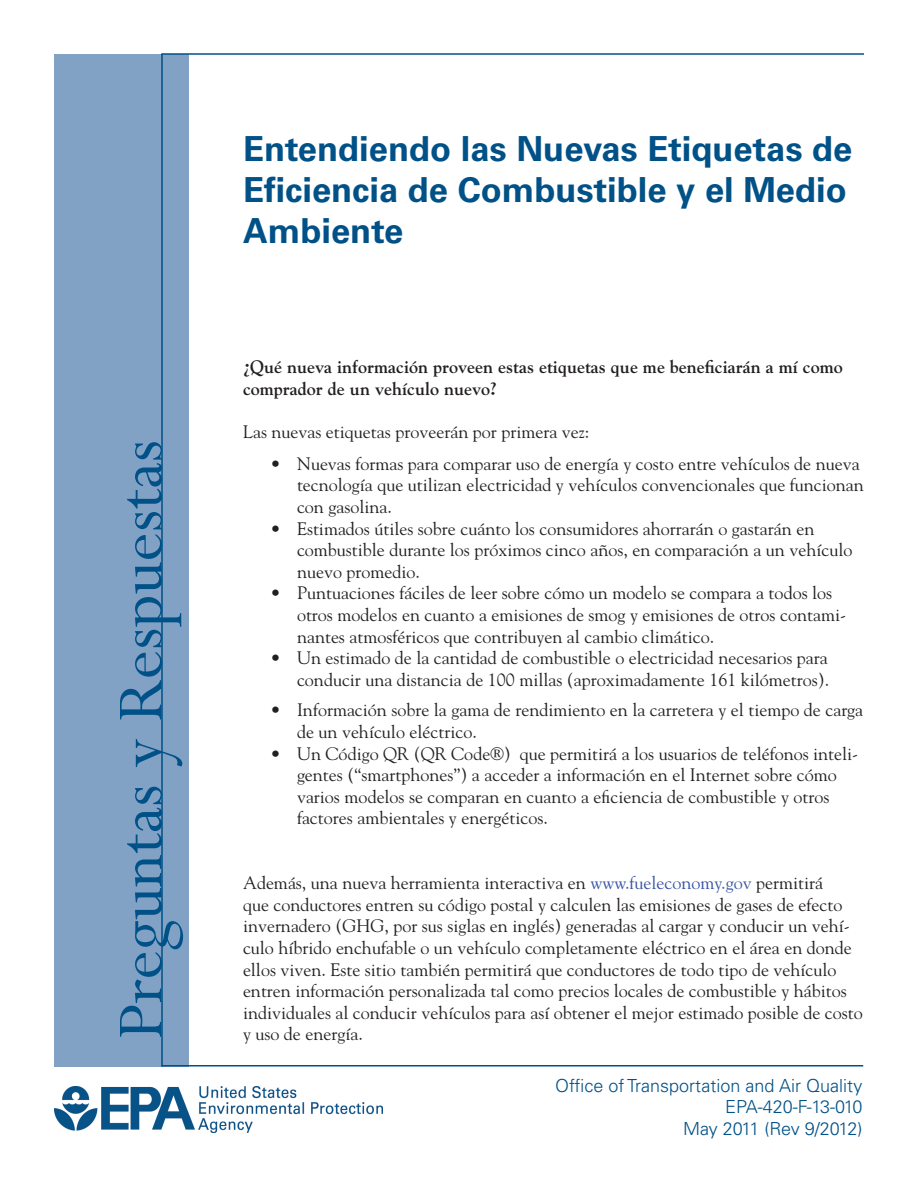
<style>
.page{position:relative;width:918px;height:1188px;background:#fff}
.page>*{position:absolute;margin:0;border:0;box-sizing:border-box;transform-origin:0 0}
.SIDE_TITLE{font:72px "Perpetua";color:#005187}
.TITLE-No_Subtitle{font:700 34.5px/41.4px "Univers LT Std";color:#005187}
.BODY_TEXT{font:18px/21.6px "Goudy Std";color:#231f20}
.BODY_TEXT-2{font:700 18px/21.6px "Goudy Std";color:#231f20}
.OFFICE___PUB____DATE{font:300 18px "Univers LT Std";color:#005187}
.OFFICE___PUB____DATE-2{font:300 18px "Univers LT Std";letter-spacing:-.02em;color:#005187}
.OFFICE___PUB____DATE-3{font:300 18px "Univers LT Std";letter-spacing:-.075em;color:#005187}
.s1{color:#3853a3}
</style>
<div class="page">
<img style="left:54px;top:1087px;width:328px;height:45px">
<div style="left:54px;top:54px;width:134px;height:1012px;background:#81a1c5"></div>
<hr style="left:161px;top:54px;width:2px;height:1012px;background:#005187">
<hr style="left:161px;top:1065px;width:702px;height:1px;background:#005187">
<hr style="left:161px;top:53px;width:703px;height:2px;background:#005187">
<p class="SIDE_TITLE" style="left:95px;top:1040px;width:601px;rotate:-90deg">Preguntas y Respuestas</p>
<p class="TITLE-No_Subtitle" style="left:243px;top:128px;width:611px">Entendiendo las Nuevas Etiquetas de<br>Eficiencia de Combustible y el Medio<br>Ambiente</p>
<p class="BODY_TEXT-2" style="left:243px;top:356px;width:601px">¿Qué nueva información proveen estas etiquetas que me beneficiarán a mí como comprador de un vehículo nuevo?</p>
<p class="BODY_TEXT" style="left:243px;top:420px;width:348px">Las nuevas etiquetas proveerán por primera vez:</p>
<p class="BODY_TEXT" style="left:297px;top:453px;width:568px;text-indent:-27px">• Nuevas formas para comparar uso de energía y costo entre vehículos de nueva tecnología que utilizan electricidad y vehículos convencionales que funcionan con gasolina.</p>
<p class="BODY_TEXT" style="left:297px;top:517px;width:557px;text-indent:-27px">• Estimados útiles sobre cuánto los consumidores ahorrarán o gastarán en combustible durante los próximos cinco años, en comparación a un vehículo nuevo promedio.</p>
<p class="BODY_TEXT" style="left:297px;top:582px;width:551px;text-indent:-27px">• Puntuaciones fáciles de leer sobre cómo un modelo se compara a todos los otros modelos en cuanto a emisiones de smog y emisiones de otros contami&shy;nantes atmosféricos que contribuyen al cambio climático.</p>
<p class="BODY_TEXT" style="left:270px;top:647px;width:561px;text-align:right">• Un estimado de la cantidad de combustible o electricidad necesarios para conducir una distancia de 100 millas (aproximadamente 161 kilómetros).</p>
<p class="BODY_TEXT" style="left:297px;top:699px;width:568px;text-indent:-27px">• Información sobre la gama de rendimiento en la carretera y el tiempo de carga de un vehículo eléctrico.</p>
<p class="BODY_TEXT" style="left:297px;top:742px;width:563px;text-indent:-27px">• Un Código QR (QR Code®) que permitirá a los usuarios de teléfonos inteli&shy;gentes (“smartphones”) a acceder a información en el Internet sobre cómo varios modelos se comparan en cuanto a eficiencia de combustible y otros factores ambientales y energéticos.</p>
<p class="BODY_TEXT" style="left:243px;top:872px;width:621px">Además, una nueva herramienta interactiva en <span class="s1">www.fueleconomy.gov</span> permitirá<br>que conductores entren su código postal y calculen las emisiones de gases de efecto invernadero (GHG, por sus siglas en inglés) generadas al cargar y conducir un vehí&shy;culo híbrido enchufable o un vehículo completamente eléctrico en el área en donde ellos viven. Este sitio también permitirá que conductores de todo tipo de vehículo entren información personalizada tal como precios locales de combustible y hábitos individuales al conducir vehículos para así obtener el mejor estimado posible de costo</p>
<p class="BODY_TEXT" style="left:243px;top:1023px;width:121px">y uso de energía.</p>
<p class="OFFICE___PUB____DATE" style="left:555px;top:1074px;width:309px">Office of Transportation and Air Quality</p>
<p class="OFFICE___PUB____DATE-3" style="left:725px;top:1096px;width:139px">EPA-420-F-13-010</p>
<p class="OFFICE___PUB____DATE-2" style="left:683px;top:1118px;width:181px">May 2011 (Rev 9/2012)</p>
</div>
